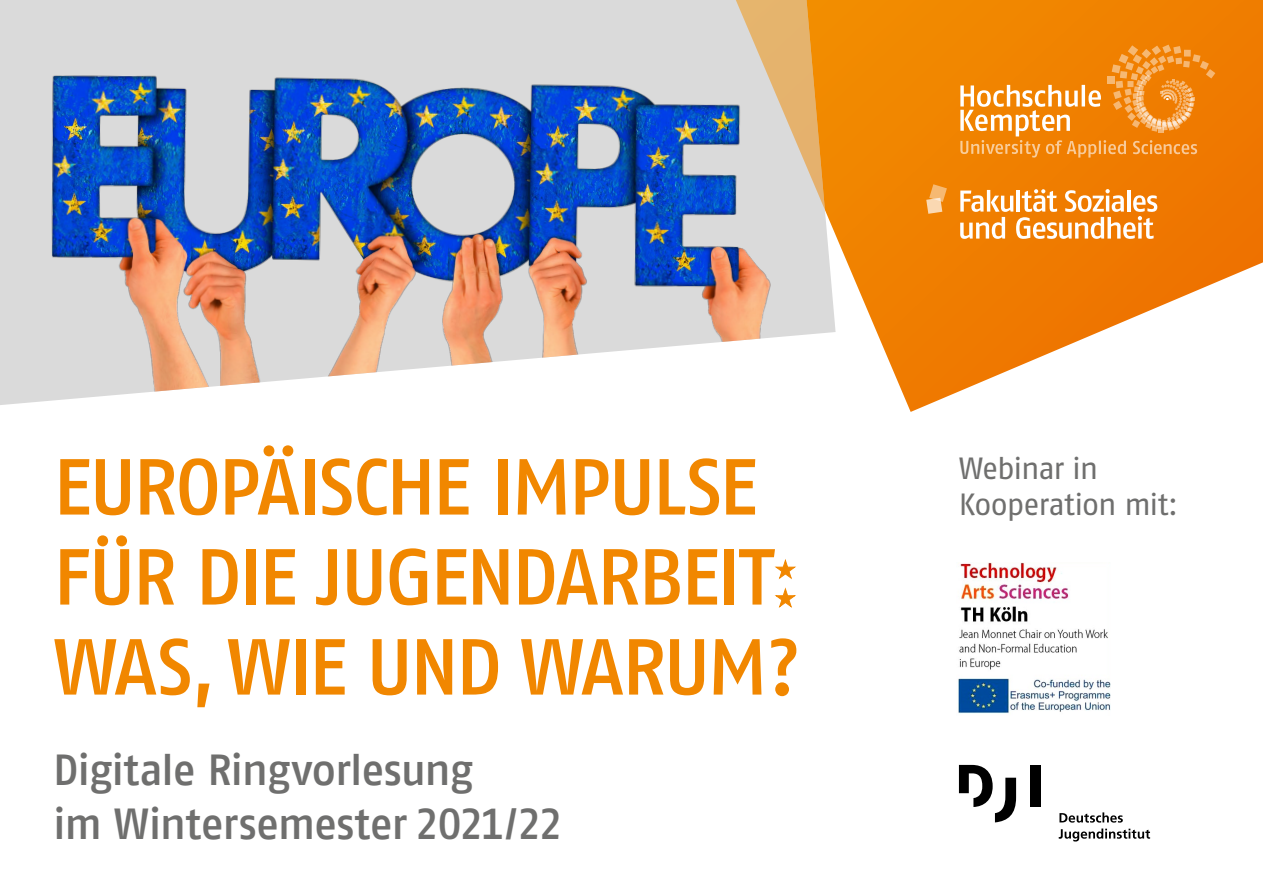
<style>
.page{position:relative;width:1263px;height:893px;background:#fff}
.page>*{position:absolute;margin:0;border:0;box-sizing:border-box;transform-origin:0 0}
.t1{font:79.2px/90px "Fago No Med";letter-spacing:-.04em;color:#f18700}
.t2{font:43.35px/54px "Fago No Med";letter-spacing:-.025em;color:#6f6f6e}
.t3{font:30.75px/36px "Fago No Regular TF";letter-spacing:-.035em;color:#6f6f6e}
.s1{font-family:"Fago No Medium TF"}
</style>
<div class="page">
<svg style="left:835px;top:0;width:428px;height:412px"></svg>
<svg style="left:0;top:0;width:835px;height:405px;fill:#dadada"></svg>
<img style="left:11px;top:44px;width:783px;height:348px">
<svg style="left:698px;top:0;width:127px;height:210px"></svg>
<svg style="left:960px;top:189px;width:197px;height:50px"></svg>
<svg style="left:926px;top:184px;width:21px;height:30px"></svg>
<svg style="left:960px;top:45px;width:255px;height:113px"></svg>
<svg style="left:775px;top:560px;width:20px;height:19px"></svg>
<svg style="left:775px;top:589px;width:20px;height:18px"></svg>
<img style="left:958px;top:562px;width:152px;height:152px">
<div style="left:1030px;top:765px;width:10px;height:41px;background:#000"></div>
<svg style="left:959px;top:765px;width:57px;height:57px"></svg>
<svg style="left:1059px;top:812px;width:91px;height:29px"></svg>
<p class="t1" style="left:53px;top:441px;width:749px">EUROPÄISCHE IMPULSE<br>FÜR DIE JUGENDARBEIT<br>WAS, WIE UND WARUM?</p>
<p class="t3" style="left:959px;top:450px;width:221px">Webinar in<br>Kooperation mit:</p>
<p class="t2" style="left:53px;top:742px;width:511px">Digitale Ringvorlesung<br>im Wintersemester <span class="s1">2021/22</span></p>
</div>
